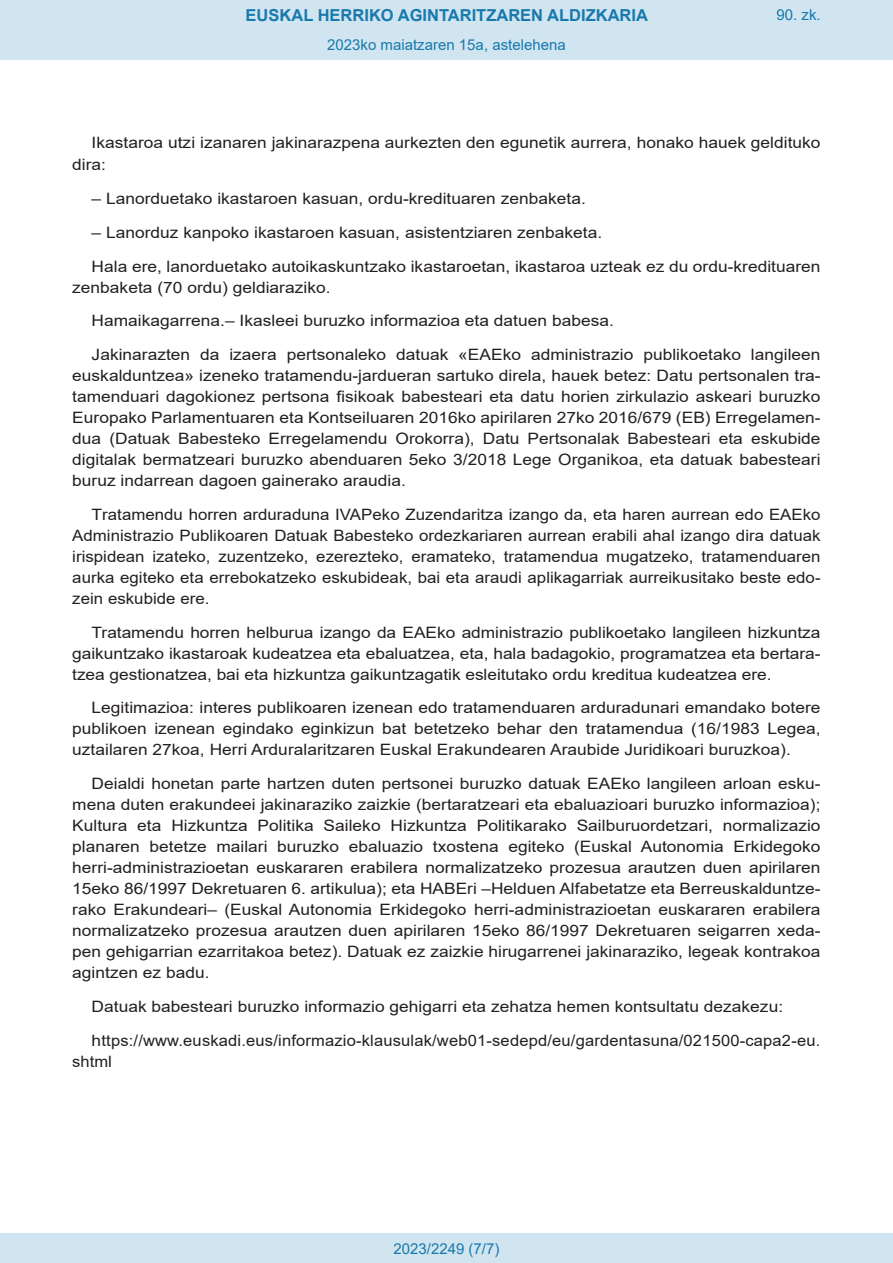
<style>
.page{position:relative;width:893px;height:1263px;background:#fff}
.page>*{position:absolute;margin:0;border:0;box-sizing:border-box;transform-origin:0 0}
.t1{font:700 16.5px "Arial";color:#1879ad}
.BOPVDetalle{font:15.6px/21px "Arial";color:#231f20;text-align:justify;scale:1.11 1}
.Paginacion_Centro{font:15px "Arial";color:#1879ad}
</style>
<div class="page">
<div style="left:0;top:0;width:893px;height:60px;background:#d0e5f0"></div>
<div style="left:0;top:1233px;width:893px;height:30px;background:#d0e5f0"></div>
<p class="t1" style="left:246px;top:3px;width:404px">EUSKAL HERRIKO AGINTARITZAREN ALDIZKARIA</p>
<p class="Paginacion_Centro" style="left:327px;top:35px;width:240px">2023ko maiatzaren 15a, astelehena</p>
<p class="Paginacion_Centro" style="left:776px;top:5px;width:46px">90. zk.</p>
<p class="BOPVDetalle" style="left:72px;top:131px;width:676px;line-height:22.2px;text-indent:19px">Ikastaroa utzi izanaren jakinarazpena aurkezten den egunetik aurrera, honako hauek geldituko dira:</p>
<p class="BOPVDetalle" style="left:92px;top:188px;width:447px">– Lanorduetako ikastaroen kasuan, ordu-kredituaren zenbaketa.</p>
<p class="BOPVDetalle" style="left:92px;top:222px;width:462px">– Lanorduz kanpoko ikastaroen kasuan, asistentziaren zenbaketa.</p>
<p class="BOPVDetalle" style="left:72px;top:255px;width:676px;text-indent:19px">Hala ere, lanorduetako autoikaskuntzako ikastaroetan, ikastaroa uzteak ez du ordu-kredituaren zenbaketa (70 ordu) geldiaraziko.</p>
<p class="BOPVDetalle" style="left:92px;top:310px;width:472px">Hamaikagarrena.– Ikasleei buruzko informazioa eta datuen babesa.</p>
<p class="BOPVDetalle" style="left:72px;top:344px;width:676px;text-indent:19px">Jakinarazten da izaera pertsonaleko datuak «EAEko administrazio publikoetako langileen euskalduntzea» izeneko tratamendu-jardueran sartuko direla, hauek betez: Datu pertsonalen tra&shy;tamenduari dagokionez pertsona fisikoak babesteari eta datu horien zirkulazio askeari buruzko Europako Parlamentuaren eta Kontseiluaren 2016ko apirilaren 27ko 2016/679 (EB) Erregelamen&shy;dua (Datuak Babesteko Erregelamendu Orokorra), Datu Pertsonalak Babesteari eta eskubide digitalak bermatzeari buruzko abenduaren 5eko 3/2018 Lege Organikoa, eta datuak babesteari buruz indarrean dagoen gainerako araudia.</p>
<p class="BOPVDetalle" style="left:72px;top:504px;width:676px;text-indent:19px">Tratamendu horren arduraduna IVAPeko Zuzendaritza izango da, eta haren aurrean edo EAEko Administrazio Publikoaren Datuak Babesteko ordezkariaren aurrean erabili ahal izango dira datuak irispidean izateko, zuzentzeko, ezerezteko, eramateko, tratamendua mugatzeko, tratamenduaren aurka egiteko eta errebokatzeko eskubideak, bai eta araudi aplikagarriak aurreikusitako beste edo&shy;zein eskubide ere.</p>
<p class="BOPVDetalle" style="left:72px;top:621px;width:676px;text-indent:19px">Tratamendu horren helburua izango da EAEko administrazio publikoetako langileen hizkuntza gaikuntzako ikastaroak kudeatzea eta ebaluatzea, eta, hala badagokio, programatzea eta bertara&shy;tzea gestionatzea, bai eta hizkuntza gaikuntzagatik esleitutako ordu kreditua kudeatzea ere.</p>
<p class="BOPVDetalle" style="left:72px;top:697px;width:676px;text-indent:19px">Legitimazioa: interes publikoaren izenean edo tratamenduaren arduradunari emandako botere publikoen izenean egindako eginkizun bat betetzeko behar den tratamendua (16/1983 Legea, uztailaren 27koa, Herri Arduralaritzaren Euskal Erakundearen Araubide Juridikoari buruzkoa).</p>
<p class="BOPVDetalle" style="left:72px;top:773px;width:676px;text-indent:19px">Deialdi honetan parte hartzen duten pertsonei buruzko datuak EAEko langileen arloan esku&shy;mena duten erakundeei jakinaraziko zaizkie (bertaratzeari eta ebaluazioari buruzko informazioa); Kultura eta Hizkuntza Politika Saileko Hizkuntza Politikarako Sailburuordetzari, normalizazio planaren betetze mailari buruzko ebaluazio txostena egiteko (Euskal Autonomia Erkidegoko herri-administrazioetan euskararen erabilera normalizatzeko prozesua arautzen duen apirilaren 15eko 86/1997 Dekretuaren 6. artikulua); eta HABEri –Helduen Alfabetatze eta Berreuskalduntze&shy;rako Erakundeari– (Euskal Autonomia Erkidegoko herri-administrazioetan euskararen erabilera normalizatzeko prozesua arautzen duen apirilaren 15eko 86/1997 Dekretuaren seigarren xeda&shy;pen gehigarrian ezarritakoa betez). Datuak ez zaizkie hirugarrenei jakinaraziko, legeak kontrakoa agintzen ez badu.</p>
<p class="BOPVDetalle" style="left:92px;top:996px;width:624px">Datuak babesteari buruzko informazio gehigarri eta zehatza hemen kontsultatu dezakezu:</p>
<p class="BOPVDetalle" style="left:72px;top:1030px;width:675px;text-indent:19px">https://www.euskadi.eus/informazio-klausulak/web01-sedepd/eu/gardentasuna/021500-capa2-eu. shtml</p>
<p class="Paginacion_Centro" style="left:393px;top:1238px;width:107px">2023/2249 (7/7)</p>
</div>
